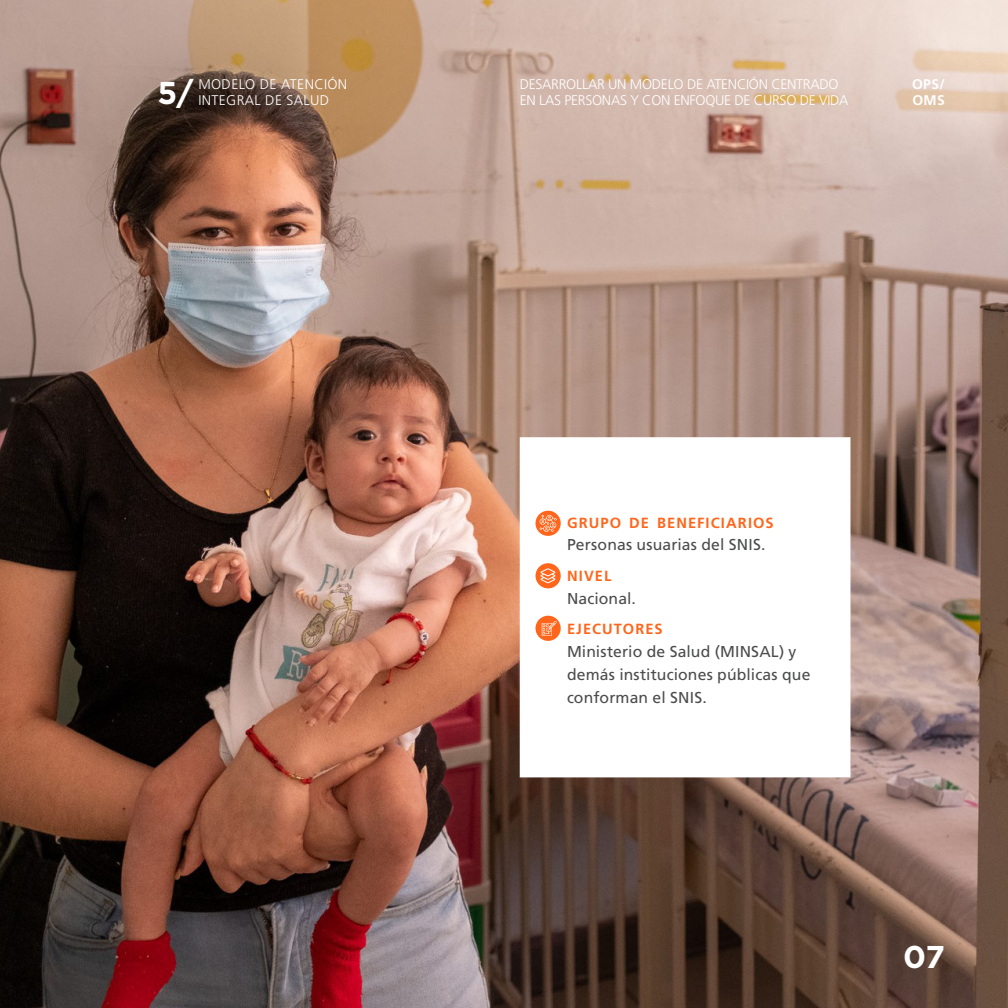
<style>
.page{position:relative;width:1008px;height:1008px;background:#fff}
.page>*{position:absolute;margin:0;border:0;box-sizing:border-box;transform-origin:0 0}
.t1{font:700 31.5px "Gotham";color:#fff}
.t2{font:15.75px/22.8px "Frutiger LT Std";letter-spacing:.01em;color:#4b4c4d}
.t3{font:700 14.7px "Frutiger LT Std";letter-spacing:.075em;color:#ff661c}
.t4{font:300 14px/15.8px "Frutiger LT Std";letter-spacing:-.02em;color:#fff}
.t5{font:300 14px "Frutiger LT Std";letter-spacing:.025em;color:#fff}
.t6{font:700 14px/15.8px "Frutiger LT Std";letter-spacing:.025em;color:#fff}
</style>
<div class="page">
<img style="left:0;top:0;width:1008px;height:1008px">
<svg style="left:520px;top:437px;width:330px;height:340px"></svg>
<div style="left:536px;top:511px;width:25px;height:25px;background:#ff661c;border-radius:50%"></div>
<div style="left:536px;top:563px;width:25px;height:25px;background:#ff661c;border-radius:50%"></div>
<div style="left:536px;top:616px;width:25px;height:25px;background:#ff661c;border-radius:50%"></div>
<svg style="left:540px;top:515px;width:17px;height:17px"></svg>
<svg style="left:541px;top:568px;width:14px;height:15px"></svg>
<svg style="left:542px;top:621px;width:15px;height:15px"></svg>
<p class="t5" style="left:198px;top:76px;width:150px">MODELO DE ATENCIÓN</p>
<h1 class="t1" style="left:158px;top:72px;width:37px">5/</h1>
<p class="t5" style="left:198px;top:92px;width:132px">INTEGRAL DE SALUD</p>
<p class="t4" style="left:520px;top:77px;width:330px">DESARROLLAR UN MODELO DE ATENCIÓN CENTRADO<br>EN LAS PERSONAS Y CON ENFOQUE DE CURSO DE VIDA</p>
<p class="t6" style="left:912px;top:77px;width:34px">OPS/<br>OMS</p>
<p class="t3" style="left:567px;top:514px;width:208px">GRUPO DE BENEFICIARIOS</p>
<p class="t2" style="left:567px;top:534px;width:200px">Personas usuarias del SNIS.</p>
<p class="t3" style="left:567px;top:567px;width:46px">NIVEL</p>
<p class="t2" style="left:567px;top:587px;width:70px">Nacional.</p>
<p class="t3" style="left:567px;top:621px;width:97px">EJECUTORES</p>
<p class="t2" style="left:567px;top:640px;width:245px">Ministerio de Salud (MINSAL) y demás instituciones públicas que conforman el SNIS.</p>
<h1 class="t1" style="left:903px;top:936px;width:43px">07</h1>
</div>
